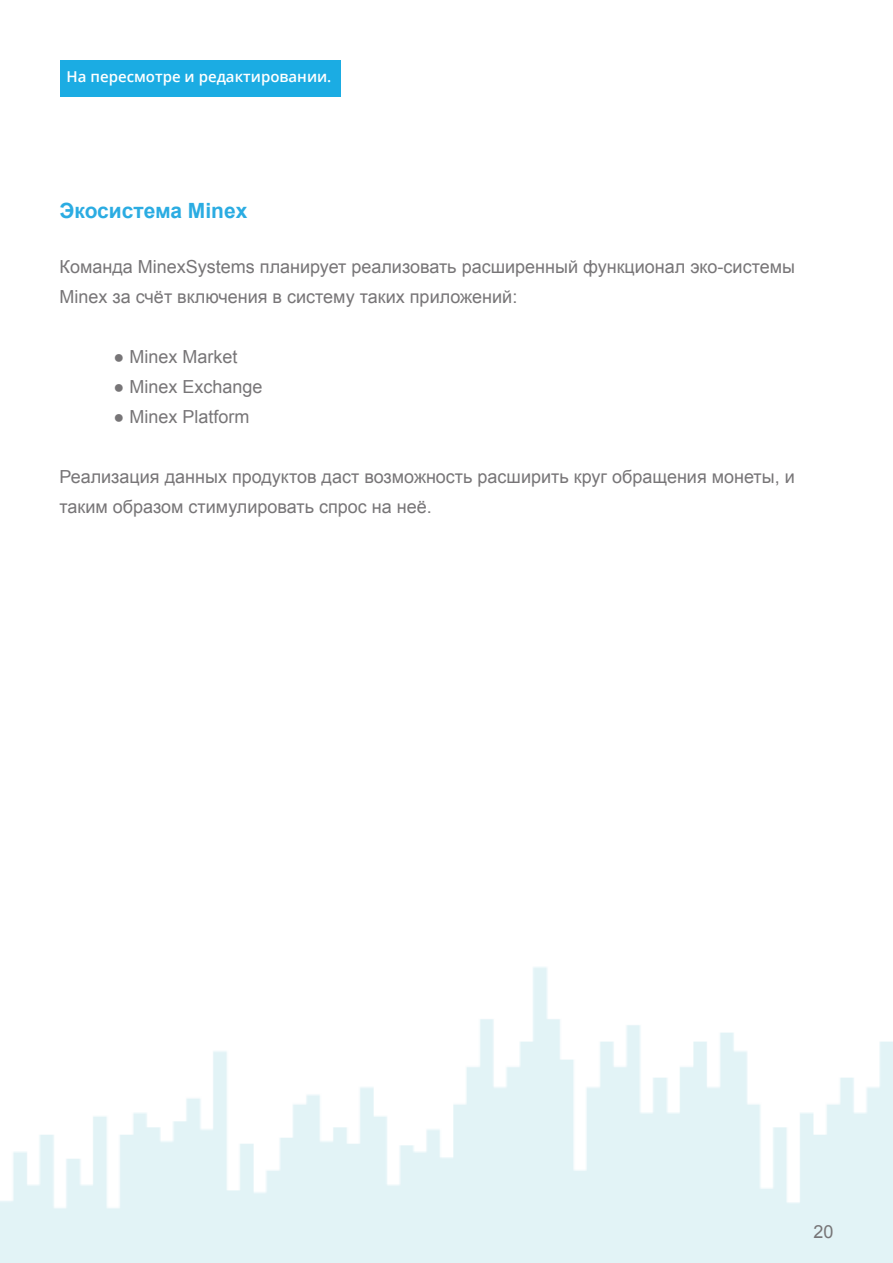
<style>
.page{position:relative;width:893px;height:1263px;background:#fff}
.page>*{position:absolute;margin:0;border:0;box-sizing:border-box;transform-origin:0 0}
.headline{font:700 21px "Arial";color:#2bace2}
.body{font:18px/30px "Arial";color:#777577}
.t1{font:600 15px "Open Sans";color:#fff}
</style>
<div class="page">
<img style="left:0;top:967px;width:893px;height:296px">
<div style="left:60px;top:60px;width:281px;height:37px;background:#1bace3"></div>
<p class="t1" style="left:67px;top:66px;width:266px">На пересмотре и редактировании.</p>
<p class="headline" style="left:60px;top:197px;width:189px">Экосистема Minex</p>
<p class="body" style="left:60px;top:252px;width:737px">Команда MinexSystems планирует реализовать расширенный функционал эко-системы<br>Minex за счёт включения в систему таких приложений:</p>
<p class="body" style="left:114px;top:342px;width:125px">● Minex Мarket</p>
<p class="body" style="left:114px;top:372px;width:150px">● Minex Exchange</p>
<p class="body" style="left:114px;top:402px;width:137px">● Minex Platform</p>
<p class="body" style="left:60px;top:462px;width:737px">Реализация данных продуктов даст возможность расширить круг обращения монеты, и таким образом стимулировать спрос на неё.</p>
<p class="body" style="left:813px;top:1217px;width:22px">20</p>
</div>
